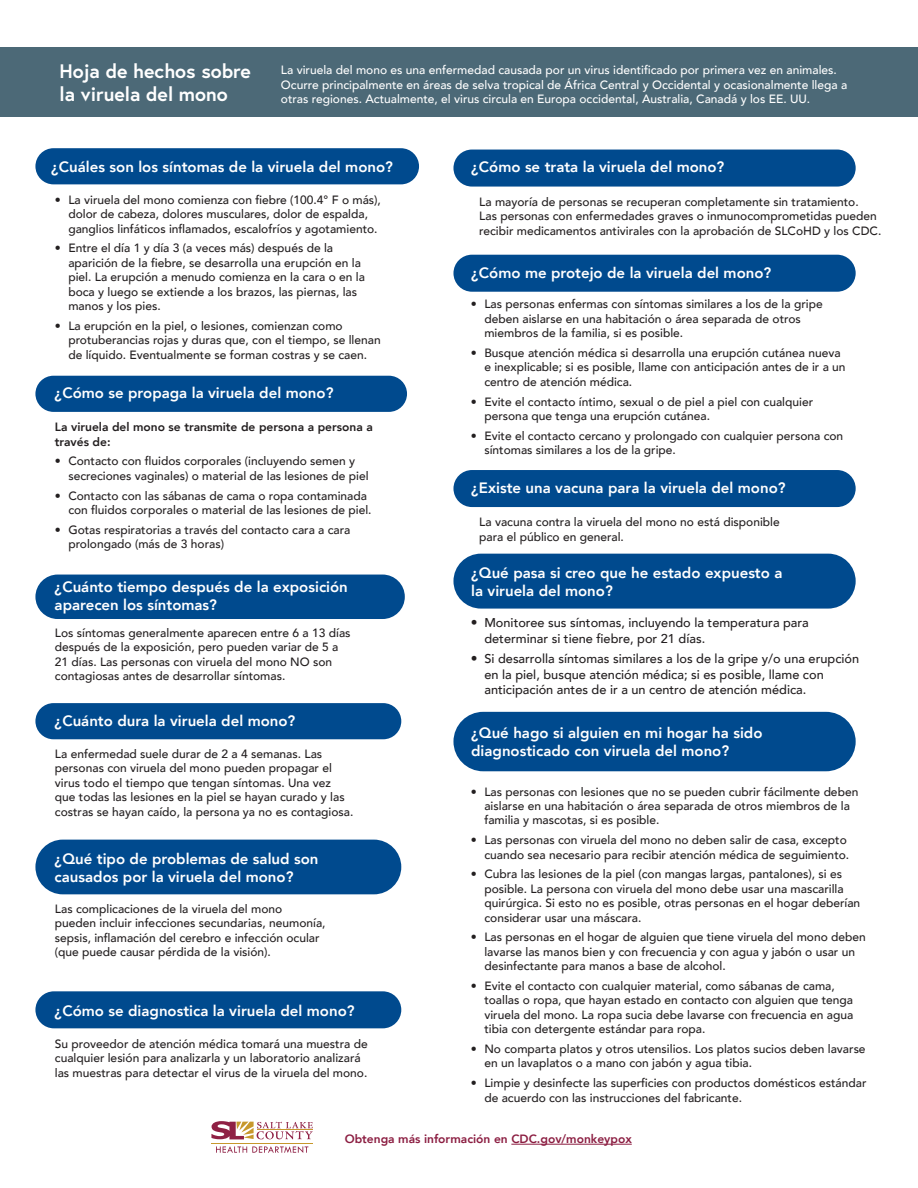
<style>
.page{position:relative;width:918px;height:1188px;background:#fff}
.page>*{position:absolute;margin:0;border:0;box-sizing:border-box;transform-origin:0 0}
.t1{font:700 19.5px/23.4px "Europa";color:#fff}
.t2{font:800 15px/18px "Avenir";color:#fff}
.t3{font:500 12.75px/15.3px "Avenir";color:#231f20}
.t4{font:500 12px/14.4px "Avenir";color:#231f20}
.t5{font:500 12px/14.4px "Avenir";color:#fff}
.t6{font:800 12px/14.4px "Avenir";color:#231f20}
.t7{font:800 12px "Avenir";color:#8b1d41}
.s1{font-size:13.5px}
</style>
<div class="page">
<div style="left:0;top:47px;width:918px;height:70px;background:#4c6977"></div>
<div style="left:35px;top:840px;width:366px;height:54px;background:#004a8e;border-radius:27px"></div>
<div style="left:35px;top:148px;width:384px;height:36px;background:#004a8e;border-radius:18px"></div>
<div style="left:35px;top:703px;width:366px;height:36px;background:#004a8e;border-radius:18px"></div>
<div style="left:35px;top:376px;width:372px;height:36px;background:#004a8e;border-radius:18px"></div>
<div style="left:35px;top:575px;width:370px;height:44px;background:#004a8e;border-radius:22px"></div>
<div style="left:35px;top:991px;width:366px;height:37px;background:#004a8e;border-radius:19px"></div>
<div style="left:453px;top:150px;width:403px;height:37px;background:#004a8e;border-radius:19px"></div>
<div style="left:453px;top:255px;width:403px;height:37px;background:#004a8e;border-radius:19px"></div>
<div style="left:453px;top:554px;width:403px;height:55px;background:#004a8e;border-radius:27px"></div>
<div style="left:453px;top:712px;width:403px;height:59px;background:#004a8e;border-radius:30px"></div>
<hr style="left:511px;top:1144px;width:121px;height:1px;background:#8b1d41">
<svg style="left:212px;top:1121px;width:100px;height:18px"></svg>
<hr style="left:257px;top:1129px;width:55px;height:1px;background:#c7982c">
<hr style="left:212px;top:1143px;width:100px;height:1px;background:#c7982c">
<svg style="left:216px;top:1146px;width:92px;height:7px"></svg>
<div style="left:453px;top:470px;width:403px;height:37px;background:#004a8e;border-radius:19px"></div>
<h1 class="t1" style="left:59px;top:59px;width:193px">Hoja de hechos sobre la viruela del mono</h1>
<p class="t5" style="left:281px;top:62px;width:568px">La viruela del mono es una enfermedad causada por un virus identificado por primera vez en animales.<br>Ocurre principalmente en áreas de selva tropical de África Central y Occidental y ocasionalmente llega a otras regiones. Actualmente, el virus circula en Europa occidental, Australia, Canadá y los EE. UU.</p>
<p class="t2" style="left:51px;top:158px;width:343px">¿Cuáles son los síntomas de la viruela del mono?</p>
<p class="t4" style="left:68px;top:192px;width:314px;text-indent:-14px">• La viruela del mono comienza con fiebre (100.4° F o más), dolor de cabeza, dolores musculares, dolor de espalda, ganglios linfáticos inflamados, escalofríos y agotamiento.</p>
<p class="t4" style="left:68px;top:240px;width:298px;text-indent:-14px">• Entre el día 1 y día 3 (a veces más) después de la aparición de la fiebre, se desarrolla una erupción en la piel. La erupción a menudo comienza en la cara o en la boca y luego se extiende a los brazos, las piernas, las manos y los pies.</p>
<p class="t4" style="left:68px;top:318px;width:314px;text-indent:-14px">• La erupción en la piel, o lesiones, comienzan como protuberancias rojas y duras que, con el tiempo, se llenan de líquido. Eventualmente se forman costras y se caen.</p>
<p class="t2" style="left:55px;top:384px;width:280px">¿Cómo se propaga la viruela del mono?</p>
<p class="t6" style="left:55px;top:420px;width:319px">La viruela del mono se transmite de persona a persona a través de:</p>
<p class="t4" style="left:68px;top:453px;width:302px;text-indent:-14px">• Contacto con fluidos corporales (incluyendo semen y secreciones vaginales) o material de las lesiones de piel</p>
<p class="t4" style="left:68px;top:488px;width:305px;text-indent:-14px">• Contacto con las sábanas de cama o ropa contaminada con fluidos corporales o material de las lesiones de piel.</p>
<p class="t4" style="left:68px;top:522px;width:284px;text-indent:-14px">• Gotas respiratorias a través del contacto cara a cara prolongado (más de 3 horas)</p>
<p class="t2" style="left:55px;top:578px;width:295px">¿Cuánto tiempo después de la exposición aparecen los síntomas?</p>
<p class="t4" style="left:55px;top:625px;width:297px">Los síntomas generalmente aparecen entre 6 a 13 días después de la exposición, pero pueden variar de 5 a 21 días. Las personas con viruela del mono NO son contagiosas antes de desarrollar síntomas.</p>
<p class="t2" style="left:55px;top:712px;width:242px">¿Cuánto dura la viruela del mono?</p>
<p class="t4" style="left:55px;top:746px;width:300px">La enfermedad suele durar de 2 a 4 semanas. Las personas con viruela del mono pueden propagar el virus todo el tiempo que tengan síntomas. Una vez que todas las lesiones en la piel se hayan curado y las costras se hayan caído, la persona ya no es contagiosa.</p>
<p class="t2" style="left:55px;top:850px;width:265px">¿Qué tipo de problemas de salud son causados por la viruela del mono?</p>
<p class="t4" style="left:55px;top:901px;width:272px">Las complicaciones de la viruela del mono pueden incluir infecciones secundarias, neumonía, sepsis, inflamación del cerebro e infección ocular (que puede causar pérdida de la visión).</p>
<p class="t2" style="left:55px;top:1001px;width:301px">¿Cómo se diagnostica la viruela del mono?</p>
<p class="t4" style="left:55px;top:1036px;width:314px">Su proveedor de atención médica tomará una muestra de cualquier lesión para analizarla y un laboratorio analizará las muestras para detectar el virus de la viruela del mono.</p>
<p class="t2" style="left:471px;top:158px;width:255px">¿Cómo se trata la viruela del mono?</p>
<p class="t4" style="left:479px;top:194px;width:404px">La mayoría de personas se recuperan completamente sin tratamiento.<br>Las personas con enfermedades graves o inmunocomprometidas pueden recibir medicamentos antivirales con la aprobación de SLCoHD y los CDC.</p>
<p class="t2" style="left:471px;top:264px;width:302px">¿Cómo me protejo de la viruela del mono?</p>
<p class="t4" style="left:484px;top:296px;width:340px;text-indent:-14px">• Las personas enfermas con síntomas similares a los de la gripe deben aislarse en una habitación o área separada de otros miembros de la familia, si es posible.</p>
<p class="t4" style="left:484px;top:345px;width:363px;text-indent:-14px">• Busque atención médica si desarrolla una erupción cutánea nueva e inexplicable; si es posible, llame con anticipación antes de ir a un centro de atención médica.</p>
<p class="t4" style="left:484px;top:394px;width:330px;text-indent:-14px">• Evite el contacto íntimo, sexual o de piel a piel con cualquier persona que tenga una erupción cutánea.</p>
<p class="t4" style="left:484px;top:428px;width:360px;text-indent:-14px">• Evite el contacto cercano y prolongado con cualquier persona con síntomas similares a los de la gripe.</p>
<p class="t2" style="left:471px;top:479px;width:316px">¿Existe una vacuna para la viruela del mono?</p>
<p class="t4" style="left:479px;top:514px;width:302px">La vacuna contra la viruela del mono no está disponible para el público en general.</p>
<p class="t2" style="left:471px;top:564px;width:313px">¿Qué pasa si creo que he estado expuesto a la viruela del mono?</p>
<p class="t3" style="left:484px;top:614px;width:326px;text-indent:-14px"><span class="s1">•</span> Monitoree sus síntomas, incluyendo la temperatura para determinar si tiene fiebre, por 21 días.</p>
<p class="t3" style="left:484px;top:650px;width:376px;text-indent:-14px"><span class="s1">•</span> Si desarrolla síntomas similares a los de la gripe y/o una erupción en la piel, busque atención médica; si es posible, llame con anticipación antes de ir a un centro de atención médica.</p>
<p class="t2" style="left:471px;top:723px;width:293px">¿Qué hago si alguien en mi hogar ha sido diagnosticado con viruela del mono?</p>
<p class="t4" style="left:484px;top:784px;width:375px;text-indent:-14px">• Las personas con lesiones que no se pueden cubrir fácilmente deben aislarse en una habitación o área separada de otros miembros de la familia y mascotas, si es posible.</p>
<p class="t4" style="left:471px;top:832px;width:380px;text-align:right">• Las personas con viruela del mono no deben salir de casa, excepto cuando sea necesario para recibir atención médica de seguimiento.</p>
<p class="t4" style="left:484px;top:866px;width:377px;text-indent:-14px">• Cubra las lesiones de la piel (con mangas largas, pantalones), si es posible. La persona con viruela del mono debe usar una mascarilla quirúrgica. Si esto no es posible, otras personas en el hogar deberían considerar usar una máscara.</p>
<p class="t4" style="left:484px;top:929px;width:383px;text-indent:-14px">• Las personas en el hogar de alguien que tiene viruela del mono deben lavarse las manos bien y con frecuencia y con agua y jabón o usar un desinfectante para manos a base de alcohol.</p>
<p class="t4" style="left:484px;top:978px;width:370px;text-indent:-14px">• Evite el contacto con cualquier material, como sábanas de cama, toallas o ropa, que hayan estado en contacto con alguien que tenga viruela del mono. La ropa sucia debe lavarse con frecuencia en agua tibia con detergente estándar para ropa.</p>
<p class="t4" style="left:484px;top:1041px;width:383px;text-indent:-14px">• No comparta platos y otros utensilios. Los platos sucios deben lavarse en un lavaplatos o a mano con jabón y agua tibia.</p>
<p class="t4" style="left:484px;top:1075px;width:384px;text-indent:-14px">• Limpie y desinfecte las superficies con productos domésticos estándar de acuerdo con las instrucciones del fabricante.</p>
<p class="t7" style="left:345px;top:1130px;width:289px">Obtenga más información en CDC.gov/monkeypox</p>
</div>
